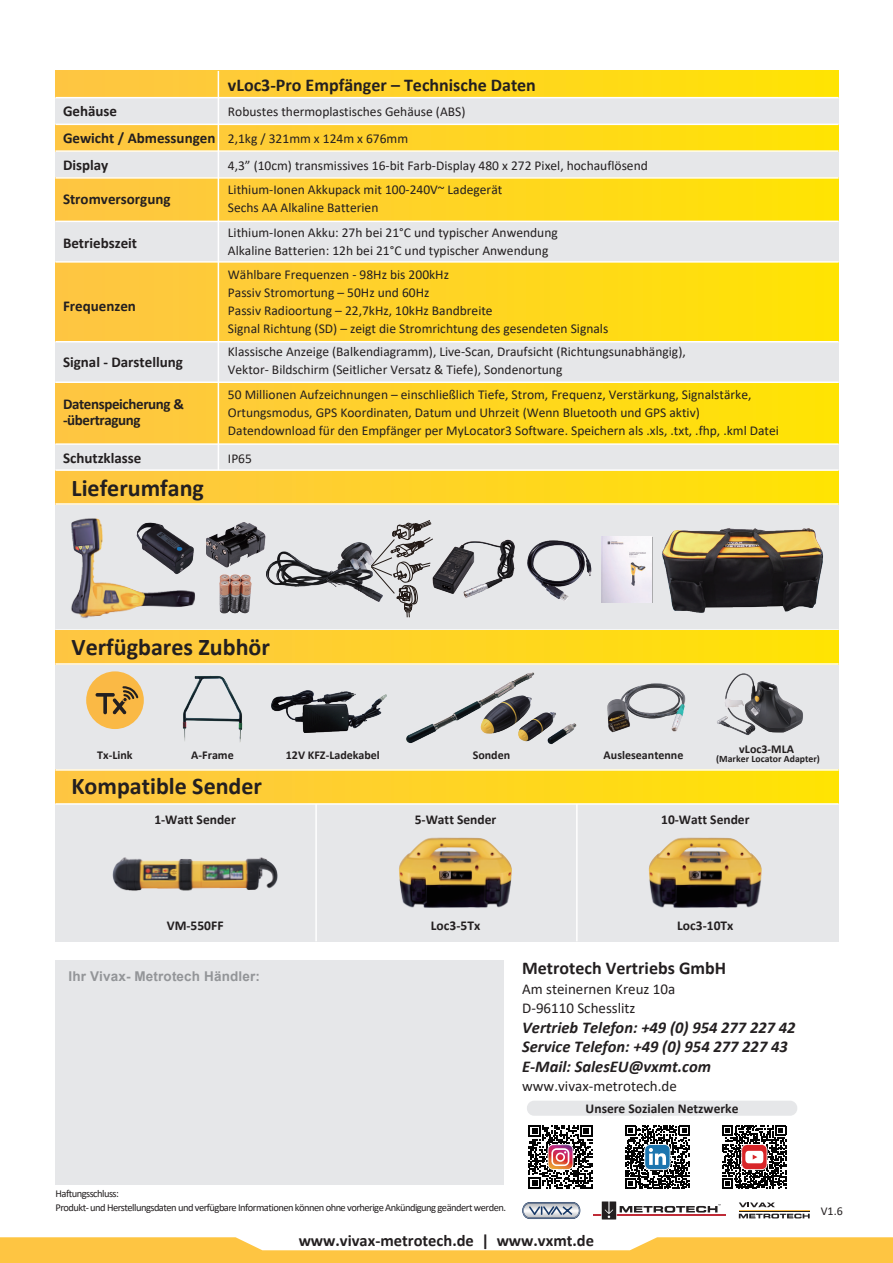
<style>
.page{position:relative;width:893px;height:1263px;background:#fff}
.page>*{position:absolute;margin:0;border:0;box-sizing:border-box;transform-origin:0 0}
.t1{font:700 24px "Calibri";color:#231f20}
.t2{font:700 18px "Calibri";color:#231f20}
.t3{font:italic 700 16.5px/19.5px "Calibri";color:#231f20}
.t4{font:700 16.5px "Calibri";color:#231f20}
.t5{font:700 15px/27px "Calibri";color:#231f20}
.t6{font:15px/19.5px "Calibri";color:#231f20}
.t7{font:700 15px/16.5px "Calibri";letter-spacing:-.025em;color:#231f20}
.t8{font:13.5px/18px "Calibri";color:#231f20}
.t9{font:700 13.5px "Calibri";color:#231f20}
.t10{font:700 13.5px "Arial";letter-spacing:.01em;color:#939598}
.t11{font:700 12px "Calibri";color:#231f20}
.t12{font:12px "Calibri";color:#231f20}
.t13{font:10.5px/13.5px "Calibri";letter-spacing:-.05em;color:#231f20}
.t14{font:700 9.75px "Calibri";color:#231f20}
</style>
<div class="page">
<div style="left:55px;top:382px;width:784px;height:62px;background:linear-gradient(to right,#fec446,#ffe402)"></div>
<div style="left:55px;top:71px;width:784px;height:131px;background:#e6e7e9"></div>
<div style="left:55px;top:71px;width:784px;height:27px;background:linear-gradient(to right,#fec446,#ffe402)"></div>
<div style="left:55px;top:124px;width:784px;height:27px;background:linear-gradient(to right,#fec446,#ffe402)"></div>
<div style="left:55px;top:444px;width:784px;height:27px;background:#e6e7e9"></div>
<div style="left:55px;top:178px;width:784px;height:43px;background:linear-gradient(to right,#fec446,#ffe402)"></div>
<div style="left:55px;top:262px;width:784px;height:80px;background:linear-gradient(to right,#fec446,#ffe402)"></div>
<div style="left:55px;top:221px;width:784px;height:41px;background:#e6e7e9"></div>
<hr style="left:55px;top:97px;width:784px;height:1px;background:#fff">
<hr style="left:55px;top:124px;width:784px;height:1px;background:#fff">
<hr style="left:55px;top:150px;width:784px;height:2px;background:#fff">
<hr style="left:55px;top:177px;width:784px;height:2px;background:#fff">
<hr style="left:55px;top:221px;width:784px;height:1px;background:#fff">
<div style="left:55px;top:342px;width:784px;height:40px;background:#e6e7e9"></div>
<hr style="left:55px;top:341px;width:784px;height:1px;background:#fff">
<hr style="left:55px;top:381px;width:784px;height:2px;background:#fff">
<hr style="left:55px;top:443px;width:784px;height:2px;background:#fff">
<hr style="left:55px;top:261px;width:784px;height:2px;background:#fff">
<hr style="left:218px;top:71px;width:1px;height:400px;background:#fff">
<div style="left:55px;top:504px;width:784px;height:126px;background:#e6e7e9"></div>
<div style="left:55px;top:470px;width:784px;height:34px;background:linear-gradient(to right,#fec446,#ffe402)"></div>
<hr style="left:55px;top:503px;width:784px;height:2px;background:#fff">
<hr style="left:55px;top:469px;width:784px;height:2px;background:#fff">
<hr style="left:55px;top:629px;width:784px;height:2px;background:#fff">
<div style="left:55px;top:664px;width:784px;height:106px;background:#e6e7e9"></div>
<div style="left:55px;top:630px;width:784px;height:34px;background:linear-gradient(to right,#fec446,#ffe402)"></div>
<hr style="left:55px;top:663px;width:784px;height:2px;background:#fff">
<img style="left:182px;top:675px;width:61px;height:67px">
<img style="left:406px;top:672px;width:171px;height:73px">
<img style="left:271px;top:691px;width:115px;height:41px">
<div style="left:86px;top:671px;width:58px;height:58px;background:#fab945;border-radius:50%"></div>
<svg style="left:96px;top:685px;width:44px;height:29px"></svg>
<img style="left:717px;top:673px;width:86px;height:62px">
<img style="left:206px;top:522px;width:59px;height:46px">
<img style="left:71px;top:518px;width:124px;height:100px">
<img style="left:433px;top:540px;width:80px;height:58px">
<img style="left:220px;top:574px;width:32px;height:39px">
<img style="left:266px;top:543px;width:105px;height:55px">
<svg style="left:371px;top:520px;width:62px;height:98px"></svg>
<img style="left:662px;top:528px;width:162px;height:85px">
<img style="left:133px;top:519px;width:62px;height:58px">
<img style="left:513px;top:539px;width:89px;height:63px">
<svg style="left:603px;top:537px;width:49px;height:66px"></svg>
<img style="left:602px;top:536px;width:49px;height:66px">
<div style="left:55px;top:770px;width:784px;height:34px;background:linear-gradient(to right,#fec446,#ffe402)"></div>
<div style="left:55px;top:804px;width:784px;height:137px;background:#e6e7e9"></div>
<hr style="left:55px;top:803px;width:784px;height:2px;background:#fff">
<hr style="left:315px;top:804px;width:2px;height:137px;background:#fff">
<hr style="left:576px;top:804px;width:2px;height:137px;background:#fff">
<img style="left:112px;top:857px;width:166px;height:34px">
<img style="left:399px;top:838px;width:113px;height:70px">
<img style="left:649px;top:838px;width:113px;height:70px">
<hr style="left:55px;top:769px;width:784px;height:2px;background:#fff">
<svg style="left:0;top:1237px;width:893px;height:26px"></svg>
<div style="left:55px;top:960px;width:449px;height:224px;background:#e6e7e9"></div>
<div style="left:527px;top:1101px;width:270px;height:15px;background:#e6e7e9;border-radius:7px"></div>
<div style="left:624px;top:1123px;width:67px;height:68px;background:linear-gradient(to right,#fff,#fff)"></div>
<svg style="left:625px;top:1125px;width:64px;height:64px"></svg>
<div style="left:721px;top:1123px;width:67px;height:68px;background:linear-gradient(to right,#fff,#fff)"></div>
<svg style="left:722px;top:1125px;width:64px;height:64px"></svg>
<div style="left:527px;top:1123px;width:67px;height:68px;background:linear-gradient(to right,#fff,#fff)"></div>
<svg style="left:529px;top:1125px;width:63px;height:64px"></svg>
<svg style="left:522px;top:1202px;width:58px;height:17px"></svg>
<hr style="left:616px;top:1214px;width:109px;height:1px;background:#bf2b37">
<svg style="left:593px;top:1201px;width:128px;height:19px"></svg>
<hr style="left:739px;top:1209px;width:71px;height:2px;background:#fab945">
<hr style="left:739px;top:1211px;width:71px;height:1px;background:#231f20">
<svg style="left:739px;top:1202px;width:36px;height:5px"></svg>
<svg style="left:739px;top:1214px;width:71px;height:4px"></svg>
<img style="left:607px;top:683px;width:79px;height:49px">
<h2 class="t2" style="left:228px;top:72px;width:310px">vLoc3-Pro Empfänger – Technische Daten</h2>
<p class="t5" style="left:63px;top:97px;width:154px">Gehäuse<br>Gewicht / Abmessungen<br>Display</p>
<p class="t8" style="left:228px;top:97px;width:421px;line-height:27px">Robustes thermoplastisches Gehäuse (ABS)<br>2,1kg / 321mm x 124m x 676mm<br>4,3” (10cm) transmissives 16-bit Farb-Display 480 x 272 Pixel, hochauflösend</p>
<p class="t5" style="left:63px;top:186px;width:109px">Stromversorgung</p>
<p class="t5" style="left:63px;top:229px;width:76px">Betriebszeit</p>
<p class="t5" style="left:63px;top:292px;width:75px">Frequenzen</p>
<p class="t5" style="left:63px;top:349px;width:121px">Signal - Darstellung</p>
<p class="t7" style="left:63px;top:395px;width:122px">Datenspeicherung &amp; -übertragung</p>
<p class="t5" style="left:63px;top:444px;width:80px">Schutzklasse</p>
<h1 class="t1" style="left:72px;top:471px;width:134px">Lieferumfang</h1>
<p class="t8" style="left:228px;top:180px;width:276px">Lithium-Ionen Akkupack mit 100-240V~ Ladegerät<br>Sechs AA Alkaline Batterien</p>
<p class="t8" style="left:228px;top:223px;width:331px">Lithium-Ionen Akku: 27h bei 21°C und typischer Anwendung<br>Alkaline Batterien: 12h bei 21°C und typischer Anwendung</p>
<p class="t8" style="left:228px;top:265px;width:382px">Wählbare Frequenzen - 98Hz bis 200kHz<br>Passiv Stromortung – 50Hz und 60Hz<br>Passiv Radioortung – 22,7kHz, 10kHz Bandbreite<br>Signal Richtung (SD) – zeigt die Stromrichtung des gesendeten Signals</p>
<p class="t8" style="left:228px;top:343px;width:459px">Klassische Anzeige (Balkendiagramm), Live-Scan, Draufsicht (Richtungsunabhängig),<br>Vektor- Bildschirm (Seitlicher Versatz &amp; Tiefe), Sondenortung</p>
<p class="t8" style="left:228px;top:385px;width:552px">50 Millionen Aufzeichnungen – einschließlich Tiefe, Strom, Frequenz, Verstärkung, Signalstärke,<br>Ortungsmodus, GPS Koordinaten, Datum und Uhrzeit (Wenn Bluetooth und GPS aktiv)<br>Datendownload für den Empfänger per MyLocator3 Software. Speichern als .xls, .txt, .fhp, .kml Datei</p>
<p class="t8" style="left:228px;top:449px;width:26px">IP65</p>
<h1 class="t1" style="left:72px;top:629px;width:200px">Verfügbares Zubhör</h1>
<p class="t11" style="left:97px;top:747px;width:37px">Tx-Link</p>
<p class="t11" style="left:191px;top:747px;width:44px">A-Frame</p>
<p class="t11" style="left:286px;top:747px;width:96px">12V KFZ-Ladekabel</p>
<p class="t11" style="left:473px;top:747px;width:39px">Sonden</p>
<p class="t11" style="left:604px;top:747px;width:81px">Ausleseantenne</p>
<p class="t11" style="left:739px;top:741px;width:56px">vLoc3-MLA</p>
<p class="t14" style="left:716px;top:752px;width:105px">(Marker Locator Adapter)</p>
<h1 class="t1" style="left:71px;top:769px;width:192px">Kompatible Sender</h1>
<p class="t9" style="left:154px;top:810px;width:83px">1-Watt Sender</p>
<p class="t9" style="left:415px;top:810px;width:83px">5-Watt Sender</p>
<p class="t9" style="left:661px;top:810px;width:90px">10-Watt Sender</p>
<p class="t9" style="left:167px;top:916px;width:58px">VM-550FF</p>
<p class="t9" style="left:431px;top:916px;width:51px">Loc3-5Tx</p>
<p class="t9" style="left:677px;top:916px;width:58px">Loc3-10Tx</p>
<p class="t10" style="left:69px;top:966px;width:193px">Ihr Vivax- Metrotech Händler:</p>
<h2 class="t2" style="left:522px;top:956px;width:205px">Metrotech Vertriebs GmbH</h2>
<p class="t6" style="left:522px;top:979px;width:155px">Am steinernen Kreuz 10a<br>D-96110 Schesslitz</p>
<p class="t3" style="left:522px;top:1017px;width:275px">Vertrieb Telefon: +49 (0) 954 277 227 42<br>Service Telefon: +49 (0) 954 277 227 43<br>E-Mail: SalesEU@vxmt.com</p>
<p class="t6" style="left:522px;top:1076px;width:156px">www.vivax-metrotech.de</p>
<p class="t9" style="left:586px;top:1099px;width:154px">Unsere Sozialen Netzwerke</p>
<p class="t13" style="left:56px;top:1187px;width:452px">Haftungsschluss:<br>Produkt- und Herstellungsdaten und verfügbare Informationen können ohne vorherige Ankündigung geändert werden.</p>
<p class="t4" style="left:299px;top:1228px;width:297px">www.vivax-metrotech.de | www.vxmt.de</p>
<p class="t12" style="left:821px;top:1203px;width:23px">V1.6</p>
</div>
